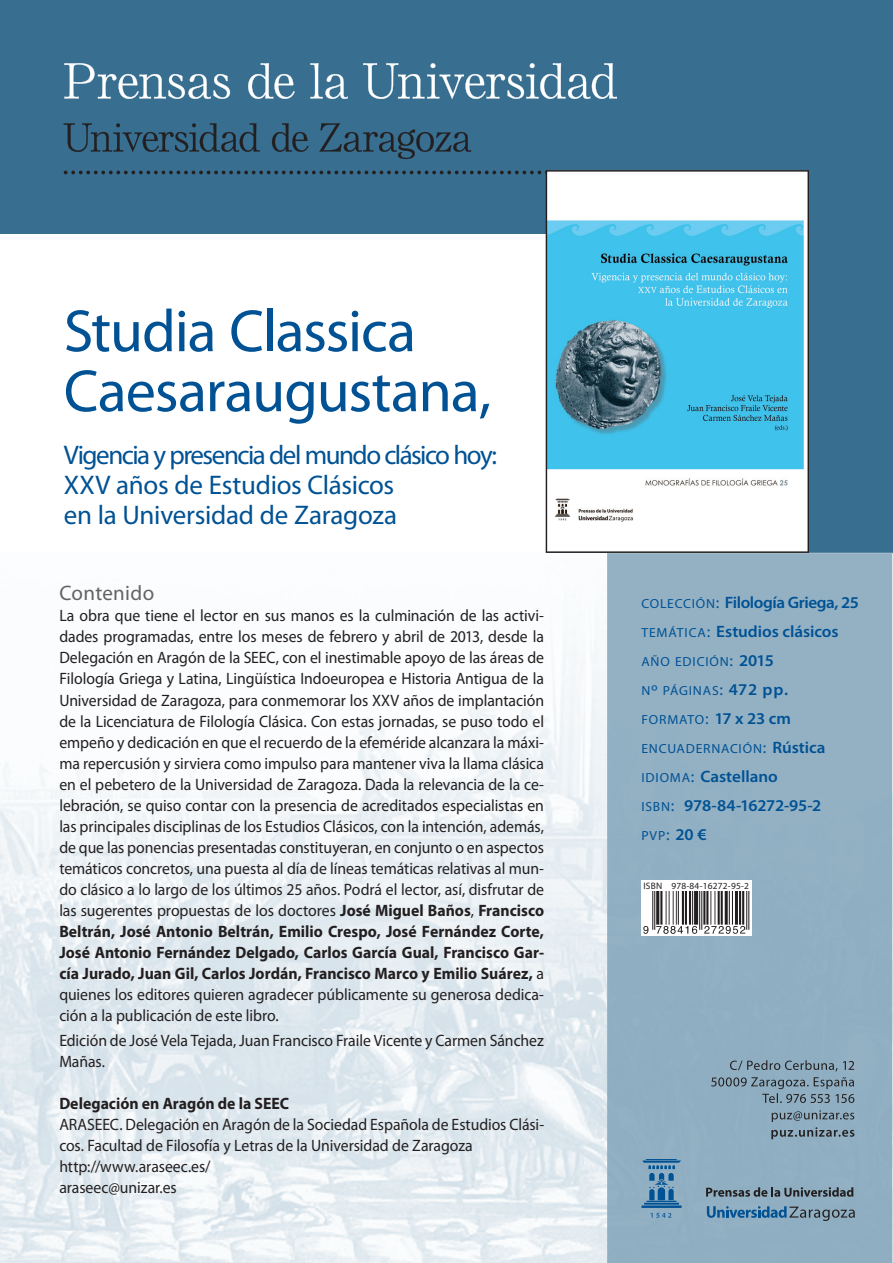
<style>
.page{position:relative;width:893px;height:1263px;background:#fff}
.page>*{position:absolute;margin:0;border:0;box-sizing:border-box;transform-origin:0 0}
.t1{font:60px/60px "Myriad Pro";letter-spacing:-.02em;color:#005294}
.t2{font:27px/30px "Myriad Pro";letter-spacing:-.015em;color:#005294}
.t3{font:21px "Myriad Pro";letter-spacing:.015em;color:#636366}
.t4{font:16.5px/21px "Myriad Pro";letter-spacing:-.005em;color:#231f20;scale:.95 1}
.t5{font:600 16.5px/29px "Myriad Pro";letter-spacing:-.01em;color:#005294;scale:1.04 1}
.t6{font:700 16.5px "Myriad Pro";color:#231f20;scale:.95 1}
.t7{font:13.2px/29px "Myriad Pro Regular SC800";letter-spacing:.06em;color:#005294;scale:1.04 1}
.t8{font:9.3px "Myriad Pro";letter-spacing:.025em;color:#231f20}
.s1{font-weight:700}
.s2{font-family:"Myriad Pro Regular SC800";font-weight:400;font-size:13.2px}
.s3{font-family:"Myriad Pro Regular SC800";font-weight:400}
.s4{font-size:16.5px}
.s5{font-family:"Myriad Pro";font-weight:600;font-size:16.5px}
</style>
<div class="page">
<div style="left:0;top:0;width:893px;height:234px;background:#386e8f"></div>
<div style="left:607px;top:171px;width:286px;height:382px;background:#386e8f"></div>
<img style="left:0;top:642px;width:607px;height:621px">
<div style="left:607px;top:553px;width:286px;height:710px;background:#92b0c3"></div>
<svg style="left:707px;top:1206px;width:148px;height:15px;background:#698ea8"></svg>
<svg style="left:706px;top:1187px;width:147px;height:10px"></svg>
<svg style="left:641px;top:1159px;width:41px;height:59px;background:#6492b3"></svg>
<svg style="left:771px;top:1110px;width:83px;height:29px;background:#7b93a2"></svg>
<svg style="left:711px;top:1077px;width:143px;height:26px;background:#7d97a7"></svg>
<svg style="left:730px;top:1060px;width:124px;height:11px"></svg>
<svg style="left:64px;top:123px;width:407px;height:36px"></svg>
<svg style="left:64px;top:63px;width:553px;height:36px"></svg>
<svg style="left:64px;top:171px;width:482px;height:3px"></svg>
<svg style="left:546px;top:170px;width:263px;height:383px;background:#84cae0"></svg>
<div style="left:641px;top:880px;width:111px;height:55px;background:#fff"></div>
<svg style="left:644px;top:933px;width:102px;height:1px"></svg>
<img style="left:643px;top:891px;width:107px;height:42px">
<h1 class="t1" style="left:64px;top:300px;width:429px">Studia Classica<br>Caesaraugustana,</h1>
<h2 class="t2" style="left:64px;top:439px;width:435px">Vigencia y presencia del mundo clásico hoy:<br>XXV años de Estudios Clásicos<br>en la Universidad de Zaragoza</h2>
<p class="t3" style="left:59px;top:580px;width:96px">Contenido</p>
<p class="t4" style="left:59px;top:605px;width:512px;text-align:justify">La obra que tiene el lector en sus manos es la culminación de las activi&shy;dades programadas, entre los meses de febrero y abril de 2013, desde la Delegación en Aragón de la SEEC, con el inestimable apoyo de las áreas de Filología Griega y Latina, Lingüística Indoeuropea e Historia Antigua de la Universidad de Zaragoza, para conmemorar los XXV años de implantación de la Licenciatura de Filología Clásica. Con estas jornadas, se puso todo el empeño y dedicación en que el recuerdo de la efeméride alcanzara la máxi&shy;ma repercusión y sirviera como impulso para mantener viva la llama clásica en el pebetero de la Universidad de Zaragoza. Dada la relevancia de la ce&shy;lebración, se quiso contar con la presencia de acreditados especialistas en las principales disciplinas de los Estudios Clásicos, con la intención, además, de que las ponencias presentadas constituyeran, en conjunto o en aspectos temáticos concretos, una puesta al día de líneas temáticas relativas al mun&shy;do clásico a lo largo de los últimos 25 años. Podrá el lector, así, disfrutar de las sugerentes propuestas de los doctores <span class="s1">José Miguel Baños</span>, <span class="s1">Francisco Beltrán, José Antonio Beltrán, Emilio Crespo, José Fernández Corte, José Antonio Fernández Delgado, Carlos García Gual, Francisco Gar&shy;cía Jurado, Juan Gil, Carlos Jordán, Francisco Marco y Emilio Suárez,</span> a quienes los editores quieren agradecer públicamente su generosa dedica&shy;ción a la publicación de este libro.</p>
<p class="t4" style="left:59px;top:1029px;width:512px">Edición de José Vela Tejada, Juan Francisco Fraile Vicente y Carmen Sánchez<br>Mañas.</p>
<p class="t6" style="left:59px;top:1092px;width:244px">Delegación en Aragón de la SEEC</p>
<p class="t4" style="left:59px;top:1113px;width:512px">ARASEEC. Delegación en Aragón de la Sociedad Española de Estudios Clási&shy;cos. Facultad de Filosofía y Letras de la Universidad de Zaragoza http://www.araseec.es/<br>araseec@unizar.es</p>
<p class="t5" style="left:641px;top:587px;width:211px"><span class="s2">COLECCIÓN</span><span class="s3">:</span> Filología Griega, 25<br><span class="s2">TEMÁTICA</span><span class="s3">:</span> Estudios clásicos</p>
<p class="t7" style="left:641px;top:647px;width:179px">AÑO EDICIÓN<span class="s4">:</span> <span class="s5">2015<br></span>N<span class="s4">º</span> PÁGINAS<span class="s4">:</span> <span class="s5">472 pp.<br></span>FORMATO<span class="s4">:</span> <span class="s5">17 x 23 cm<br></span>ENCUADERNACIÓN<span class="s4">:</span> <span class="s5">Rústica</span></p>
<p class="t5" style="left:641px;top:761px;width:175px"><span class="s2">IDIOMA</span><span class="s3">:</span> Castellano<br><span class="s2">ISBN</span><span class="s3">:</span> 978-84-16272-95-2</p>
<p class="t7" style="left:641px;top:821px;width:64px">PVP<span class="s4">:</span> <span class="s5">20 €</span></p>
<p class="t8" style="left:643px;top:880px;width:107px">ISBN 978-84-16272-95-2</p>
</div>
